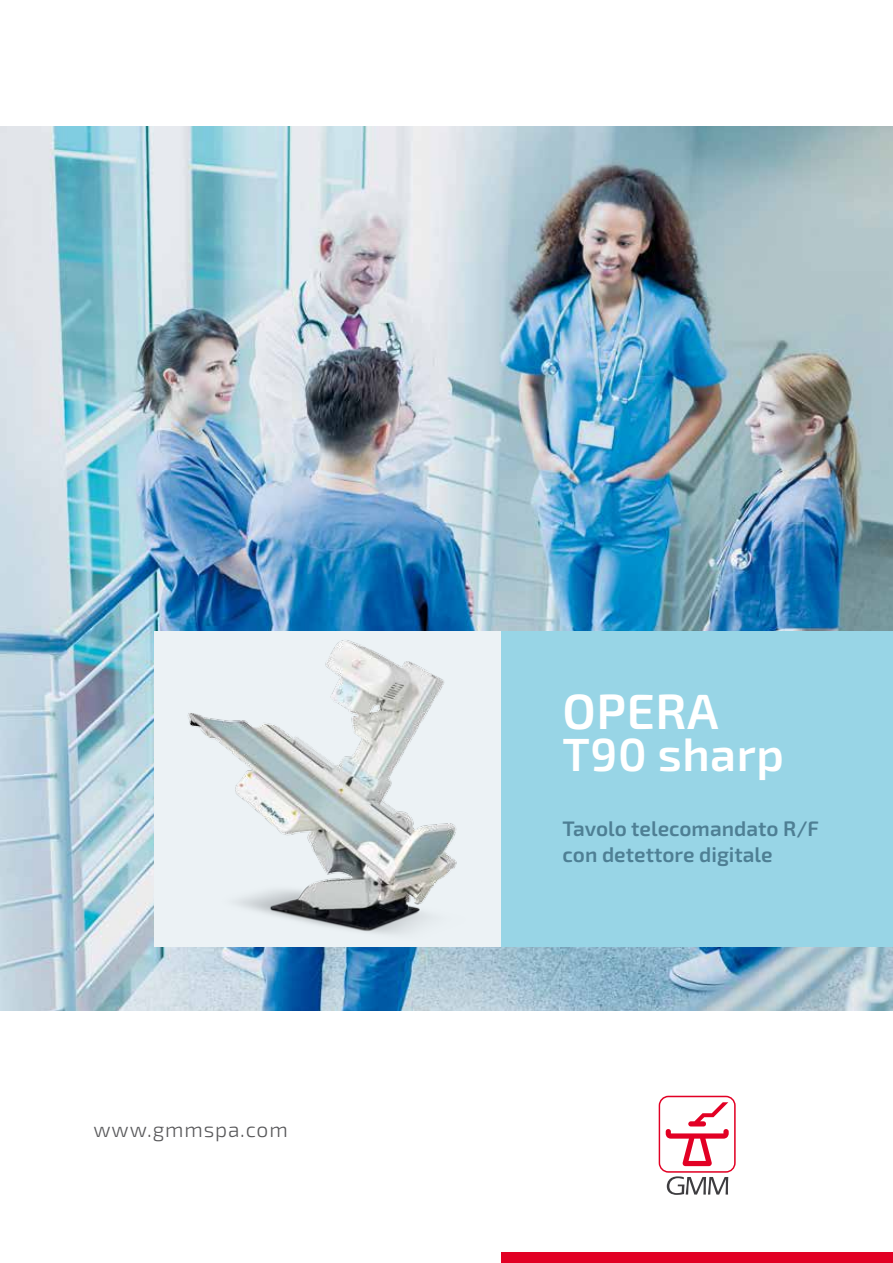
<style>
.page{position:relative;width:893px;height:1263px;background:#fff}
.page>*{position:absolute;margin:0;border:0;box-sizing:border-box;transform-origin:0 0}
.t1{font:600 49.5px "Exo 2";letter-spacing:.01em;color:#fff}
.t2{font:600 46.5px "Exo 2";letter-spacing:.01em;color:#fff}
.t3{font:600 21px/25.2px "Exo 2";color:#4e7f94}
.t4{font:300 21px "Exo 2";letter-spacing:.04em;color:#58585a}
</style>
<div class="page">
<img style="left:0;top:126px;width:893px;height:884px">
<div style="left:501px;top:631px;width:392px;height:316px;background:#98d5e6"></div>
<img style="left:155px;top:634px;width:346px;height:313px">
<div style="left:501px;top:1252px;width:392px;height:11px;background:#e20024"></div>
<svg style="left:659px;top:1096px;width:77px;height:99px"></svg>
<p class="t4" style="left:94px;top:1117px;width:196px">www.gmmspa.com</p>
<h1 class="t1" style="left:563px;top:682px;width:157px">OPERA</h1>
<h2 class="t2" style="left:563px;top:727px;width:223px">T90 sharp</h2>
<p class="t3" style="left:563px;top:817px;width:258px">Tavolo telecomandato R/F con detettore digitale</p>
</div>
